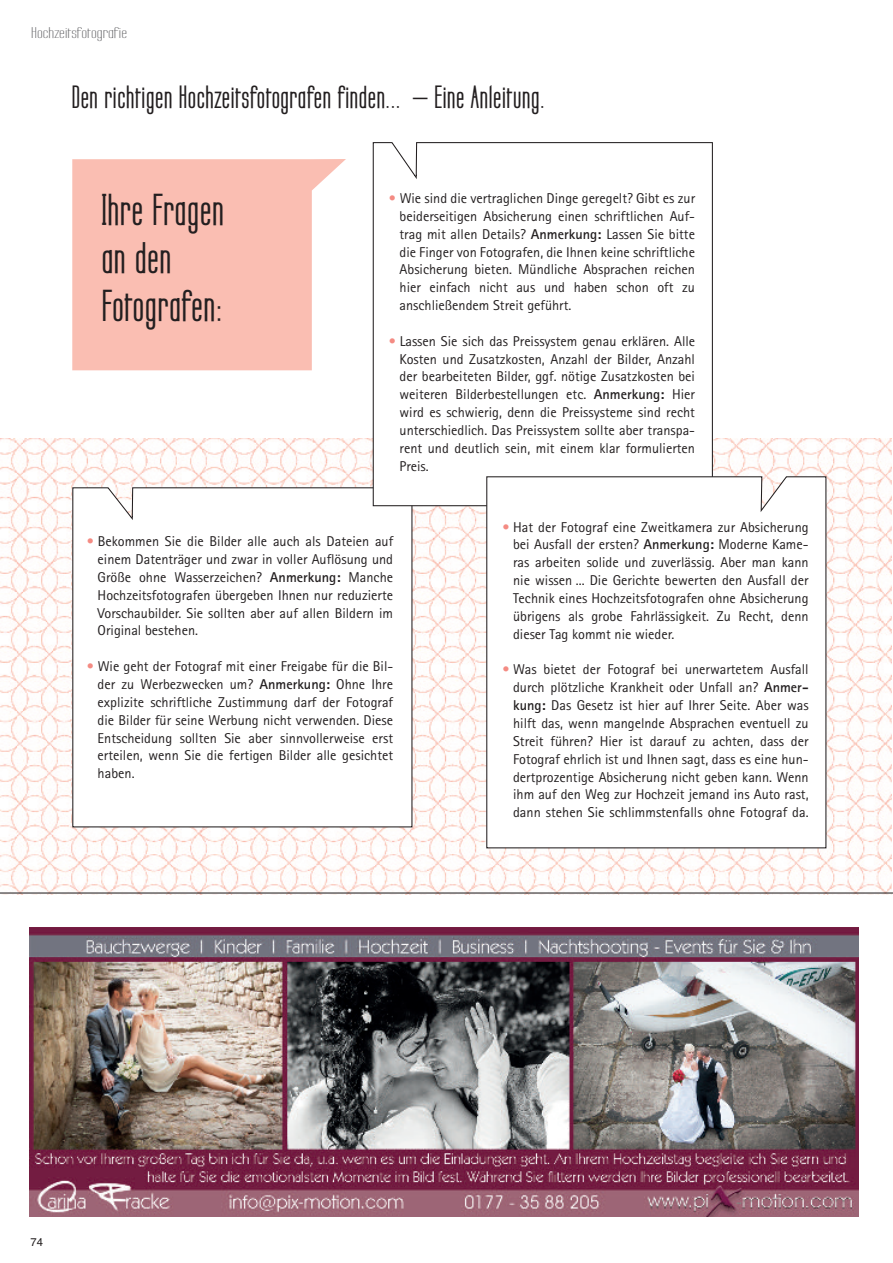
<style>
.page{position:relative;width:893px;height:1263px;background:#fff}
.page>*{position:absolute;margin:0;border:0;box-sizing:border-box;transform-origin:0 0}
.t1{font:700 37.5px/48px "Labtop Secundo";letter-spacing:.05em;color:#231f20}
.t2{font:700 27px "Labtop Secundo";letter-spacing:.05em;color:#231f20}
.t3{font:14.25px/17.9px "Rotis Sans Serif";color:#231f20;text-align:justify}
.t4{font:13.5px "Labtop Secundo Wide";letter-spacing:.01em;color:#636366}
.t5{font:11.25px "Helvetica";color:#231f20}
.s1{color:#f48b83}
.s2{font-weight:700}
</style>
<div class="page">
<img style="left:30px;top:927px;width:829px;height:289px">
<svg style="left:72px;top:159px;width:274px;height:211px;background:#fac5bb"></svg>
<img style="left:0;top:439px;width:891px;height:455px">
<hr style="left:0;top:892px;width:893px;height:1px;background:#231f20">
<svg style="left:72px;top:487px;width:340px;height:340px"></svg>
<svg style="left:373px;top:142px;width:340px;height:364px"></svg>
<svg style="left:486px;top:476px;width:340px;height:372px"></svg>
<p class="t4" style="left:31px;top:24px;width:97px">Hochzeitsfotografie</p>
<h2 class="t2" style="left:72px;top:80px;width:473px">Den richtigen Hochzeitsfotografen finden... – Eine Anleitung.</h2>
<h1 class="t1" style="left:102px;top:186px;width:123px">Ihre Fragen an den<br>Fotografen:</h1>
<p class="t3" style="left:400px;top:191px;width:297px;text-indent:-11px"><span class="s1">•</span> Wie sind die vertraglichen Dinge geregelt? Gibt es zur beiderseitigen Absicherung einen schriftlichen Auf&shy;trag mit allen Details? <span class="s2">Anmerkung:</span> Lassen Sie bitte die Finger von Fotografen, die Ihnen keine schriftliche Absicherung bieten. Mündliche Absprachen reichen hier einfach nicht aus und haben schon oft zu anschließendem Streit geführt.</p>
<p class="t3" style="left:400px;top:333px;width:297px;text-indent:-11px"><span class="s1">•</span> Lassen Sie sich das Preissystem genau erklären. Alle Kosten und Zusatzkosten, Anzahl der Bilder, Anzahl der bearbeiteten Bilder, ggf. nötige Zusatzkosten bei weiteren Bilderbestellungen etc. <span class="s2">Anmerkung:</span> Hier wird es schwierig, denn die Preissysteme sind recht unterschiedlich. Das Preissystem sollte aber transpa&shy;rent und deutlich sein, mit einem klar formulierten Preis.</p>
<p class="t3" style="left:98px;top:534px;width:297px;text-indent:-11px"><span class="s1">•</span> Bekommen Sie die Bilder alle auch als Dateien auf einem Datenträger und zwar in voller Auflösung und Größe ohne Wasserzeichen? <span class="s2">Anmerkung:</span> Manche Hochzeitsfotografen übergeben Ihnen nur reduzierte Vorschaubilder. Sie sollten aber auf allen Bildern im Original bestehen.</p>
<p class="t3" style="left:98px;top:659px;width:297px;text-indent:-11px"><span class="s1">•</span> Wie geht der Fotograf mit einer Freigabe für die Bil&shy;der zu Werbezwecken um? <span class="s2">Anmerkung:</span> Ohne Ihre explizite schriftliche Zustimmung darf der Fotograf die Bilder für seine Werbung nicht verwenden. Diese Entscheidung sollten Sie aber sinnvollerweise erst erteilen, wenn Sie die fertigen Bilder alle gesichtet haben.</p>
<p class="t3" style="left:513px;top:519px;width:297px;text-indent:-11px"><span class="s1">•</span> Hat der Fotograf eine Zweitkamera zur Absicherung bei Ausfall der ersten? <span class="s2">Anmerkung:</span> Moderne Kame&shy;ras arbeiten solide und zuverlässig. Aber man kann nie wissen ... Die Gerichte bewerten den Ausfall der Technik eines Hochzeitsfotografen ohne Absicherung übrigens als grobe Fahrlässigkeit. Zu Recht, denn dieser Tag kommt nie wieder.</p>
<p class="t3" style="left:513px;top:662px;width:297px;text-indent:-11px"><span class="s1">•</span> Was bietet der Fotograf bei unerwartetem Ausfall durch plötzliche Krankheit oder Unfall an? <span class="s2">Anmer&shy;kung:</span> Das Gesetz ist hier auf Ihrer Seite. Aber was hilft das, wenn mangelnde Absprachen eventuell zu Streit führen? Hier ist darauf zu achten, dass der Fotograf ehrlich ist und Ihnen sagt, dass es eine hun&shy;dertprozentige Absicherung nicht geben kann. Wenn ihm auf den Weg zur Hochzeit jemand ins Auto rast, dann stehen Sie schlimmstenfalls ohne Fotograf da.</p>
<p class="t5" style="left:31px;top:1236px;width:14px">74</p>
</div>
